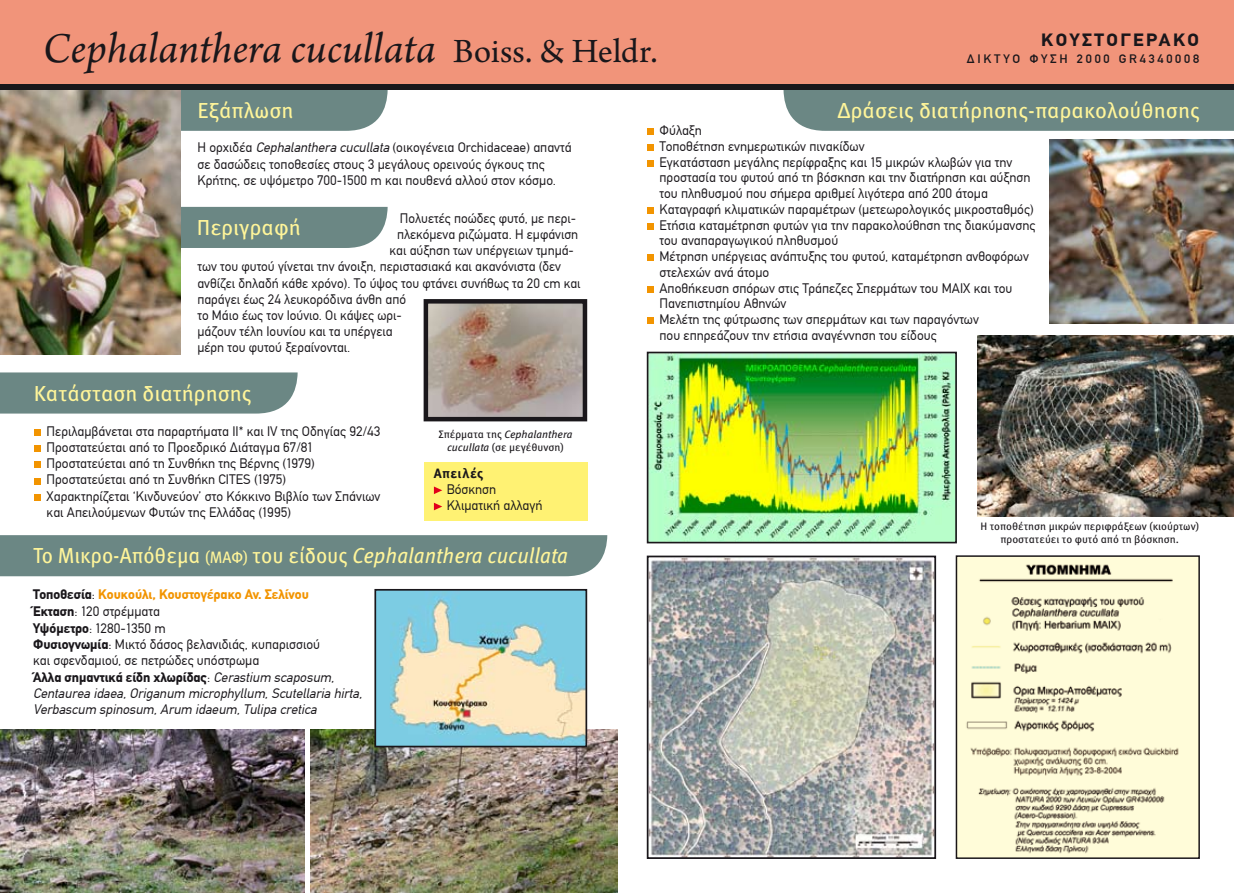
<style>
.page{position:relative;width:1234px;height:893px;background:#fff}
.page>*{position:absolute;margin:0;border:0;box-sizing:border-box;transform-origin:0 0}
.t1{font:italic 44.7px "Arno Pro";color:#1a171b}
.t2{font:21.75px "Meta Pro";color:#fff59a}
.t3{font:21.75px "Meta Pro";color:#fff59a;scale:.95 1}
.t4{font:700 17.4px "CF Din";letter-spacing:.135em;color:#1a171b;scale:1.08 1}
.t5{font:13.5px/15.8px "CF Din";color:#1a171b}
.t6{font:italic 13.5px/16.4px "CF Din";color:#1a171b}
.t7{font:700 13.5px "Meta Pro";letter-spacing:.035em;color:#1a171b}
.t8{font:12px "CF Din";letter-spacing:.215em;color:#1a171b;scale:1.06 1}
.t9{font:10.8px/13.2px "Meta Pro";color:#1a171b;text-align:center}
.s1{font-style:normal;font-size:35.7px}
.s2{font-style:italic}
.s3{font-size:16.5px}
.s4{font-weight:700;font-style:normal}
.s5{font-style:normal}
.s6{font-weight:700;font-style:normal;color:#f29400}
</style>
<div class="page">
<img style="left:310px;top:729px;width:307px;height:164px">
<img style="left:0;top:729px;width:304px;height:164px">
<img style="left:649px;top:559px;width:283px;height:297px">
<div style="left:646px;top:556px;width:289px;height:303px;border:2px solid #1a171b"></div>
<svg style="left:956px;top:556px;width:242px;height:302px;background:#e8e4c4"></svg>
<img style="left:649px;top:355px;width:304px;height:185px">
<div style="left:646px;top:352px;width:310px;height:191px;border:2px solid #1a171b"></div>
<div style="left:180px;top:90px;width:207px;height:41px;background:#6b8784"></div>
<div style="left:180px;top:207px;width:207px;height:41px;background:#6b8784"></div>
<img style="left:377px;top:592px;width:207px;height:152px">
<div style="left:374px;top:589px;width:213px;height:158px;border:2px solid #1a171b"></div>
<img style="left:428px;top:304px;width:154px;height:112px">
<div style="left:423px;top:299px;width:164px;height:122px;border:4px solid #1a171b"></div>
<img style="left:0;top:90px;width:180px;height:264px">
<div style="left:423px;top:462px;width:164px;height:58px;background:#fff273"></div>
<img style="left:977px;top:336px;width:256px;height:180px">
<img style="left:1049px;top:140px;width:184px;height:183px">
<div style="left:646px;top:128px;width:7px;height:7px;background:#f29400"></div>
<div style="left:646px;top:144px;width:7px;height:7px;background:#f29400"></div>
<div style="left:646px;top:160px;width:7px;height:7px;background:#f29400"></div>
<div style="left:646px;top:207px;width:7px;height:7px;background:#f29400"></div>
<div style="left:646px;top:223px;width:7px;height:7px;background:#f29400"></div>
<div style="left:646px;top:254px;width:7px;height:7px;background:#f29400"></div>
<div style="left:646px;top:286px;width:7px;height:7px;background:#f29400"></div>
<div style="left:646px;top:317px;width:7px;height:7px;background:#f29400"></div>
<div style="left:0;top:372px;width:297px;height:42px;background:#6b8784"></div>
<div style="left:0;top:535px;width:607px;height:41px;background:#6b8784"></div>
<div style="left:34px;top:429px;width:6px;height:7px;background:#f29400"></div>
<div style="left:34px;top:445px;width:6px;height:7px;background:#f29400"></div>
<div style="left:34px;top:461px;width:6px;height:7px;background:#f29400"></div>
<svg style="left:34px;top:478px;width:6px;height:6px"></svg>
<svg style="left:34px;top:494px;width:6px;height:6px"></svg>
<svg style="left:434px;top:486px;width:8px;height:8px"></svg>
<svg style="left:434px;top:503px;width:8px;height:7px"></svg>
<div style="left:783px;top:90px;width:450px;height:41px;background:#6b8784"></div>
<div style="left:0;top:0;width:1233px;height:86px;background:#f1947a"></div>
<div style="left:0;top:84px;width:1233px;height:6px;background:#1a171b"></div>
<h1 class="t1" style="left:43px;top:23px;width:616px">Cephalanthera cucullata <span class="s1">Boiss. &amp; Heldr.</span></h1>
<h2 class="t2" style="left:197px;top:96px;width:98px">Εξάπλωση</h2>
<p class="t4" style="left:1040px;top:31px;width:148px">ΚΟΥΣΤΟΓΕΡΑΚΟ</p>
<p class="t8" style="left:966px;top:52px;width:220px">ΔΙΚΤΥΟ ΦΥΣΗ 2000 GR4340008</p>
<h2 class="t2" style="left:837px;top:96px;width:364px">Δράσεις διατήρησης-παρακολούθησης</h2>
<p class="t5" style="left:197px;top:140px;width:375px;line-height:16.2px">Η ορχιδέα <span class="s2">Cephalanthera cucullata</span> (οικογένεια Orchidaceae) απαντά σε δασώδεις τοποθεσίες στους 3 μεγάλους ορεινούς όγκους της<br>Κρήτης, σε υψόμετρο 700-1500 m και πουθενά αλλού στον κόσμο.</p>
<p class="t5" style="left:400px;top:210px;width:177px">Πολυετές ποώδες φυτό, με περι-</p>
<p class="t5" style="left:397px;top:227px;width:183px">πλεκόμενα ριζώματα. Η εμφάνιση</p>
<p class="t5" style="left:389px;top:243px;width:186px">και αύξηση των υπέργειων τμημά-</p>
<p class="t5" style="left:197px;top:259px;width:365px">των του φυτού γίνεται την άνοιξη, περιστασιακά και ακανόνιστα (δεν</p>
<p class="t5" style="left:197px;top:275px;width:384px">ανθίζει δηλαδή κάθε χρόνο). Το ύψος του φτάνει συνήθως τα 20 cm και</p>
<p class="t5" style="left:197px;top:291px;width:210px">παράγει έως 24 λευκορόδινα άνθη από</p>
<p class="t5" style="left:197px;top:308px;width:206px">το Μάιο έως τον Ιούνιο. Οι κάψες ωρι-</p>
<p class="t5" style="left:197px;top:324px;width:197px">μάζουν τέλη Ιουνίου και τα υπέργεια</p>
<p class="t5" style="left:197px;top:340px;width:154px">μέρη του φυτού ξεραίνονται.</p>
<h2 class="t2" style="left:197px;top:214px;width:106px">Περιγραφή</h2>
<h2 class="t2" style="left:34px;top:379px;width:219px">Κατάσταση διατήρησης</h2>
<p class="t5" style="left:47px;top:423px;width:335px;line-height:16.2px">Περιλαμβάνεται στα παραρτήματα ΙΙ* και IV της Οδηγίας 92/43<br>Προστατεύεται από το Προεδρικό Διάταγμα 67/81<br>Προστατεύεται από τη Συνθήκη της Βέρνης (1979)<br>Προστατεύεται από τη Συνθήκη CITES (1975)<br>Χαρακτηρίζεται ‘Κινδυνεύον’ στο Κόκκινο Βιβλίο των Σπάνιων και Απειλούμενων Φυτών της Ελλάδας (1995)</p>
<p class="t9" style="left:438px;top:428px;width:135px">Σπέρματα της <span class="s2">Cephalanthera cucullata</span> (σε μεγέθυνση)</p>
<p class="t7" style="left:434px;top:465px;width:51px">Απειλές</p>
<p class="t5" style="left:446px;top:481px;width:97px;line-height:16.2px">Βόσκηση<br>Κλιματική αλλαγή</p>
<h2 class="t3" style="left:33px;top:542px;width:564px">Το Μικρο-Απόθεμα <span class="s3">(ΜΑΦ)</span> του είδους <span class="s2">Cephalanthera cucullata</span></h2>
<p class="t6" style="left:33px;top:586px;width:333px"><span class="s4">Τοποθεσία</span><span class="s5">:</span> <span class="s6">Κουκούλι, Κουστογέρακο Αν. Σελίνου<br></span><span class="s4">Έκταση</span><span class="s5">: 120 στρέμματα<br></span><span class="s4">Υψόμετρο</span><span class="s5">: 1280-1350 m<br></span><span class="s4">Φυσιογνωμία</span><span class="s5">: Μικτό δάσος βελανιδιάς, κυπαρισσιού<br>και σφενδαμιού, σε πετρώδες υπόστρωμα<br></span><span class="s4">Άλλα σημαντικά είδη χλωρίδας</span><span class="s5">:</span> Cerastium scaposum, Centaurea idaea,Origanum microphyllum,Scutellaria hirta, Verbascum spinosum,Arum idaeum,Tulipa cretica</p>
<p class="t5" style="left:659px;top:123px;width:377px">Φύλαξη<br>Τοποθέτηση ενημερωτικών πινακίδων<br>Εγκατάσταση μεγάλης περίφραξης και 15 μικρών κλωβών για την προστασία του φυτού από τη βόσκηση και την διατήρηση και αύξηση του πληθυσμού που σήμερα αριθμεί λιγότερα από 200 άτομα Καταγραφή κλιματικών παραμέτρων (μετεωρολογικός μικροσταθμός)<br>Ετήσια καταμέτρηση φυτών για την παρακολούθηση της διακύμανσης του αναπαραγωγικού πληθυσμού<br>Μέτρηση υπέργειας ανάπτυξης του φυτού, καταμέτρηση ανθοφόρων στελεχών ανά άτομο<br>Αποθήκευση σπόρων στις Τράπεζες Σπερμάτων του ΜΑΙΧ και του Πανεπιστημίου Αθηνών<br>Μελέτη της φύτρωσης των σπερμάτων και των παραγόντων<br>που επηρεάζουν την ετήσια αναγέννηση του είδους</p>
<p class="t9" style="left:980px;top:520px;width:220px">Η τοποθέτηση μικρών περιφράξεων (κιούρτων) προστατεύει το φυτό από τη βόσκηση.</p>
</div>
